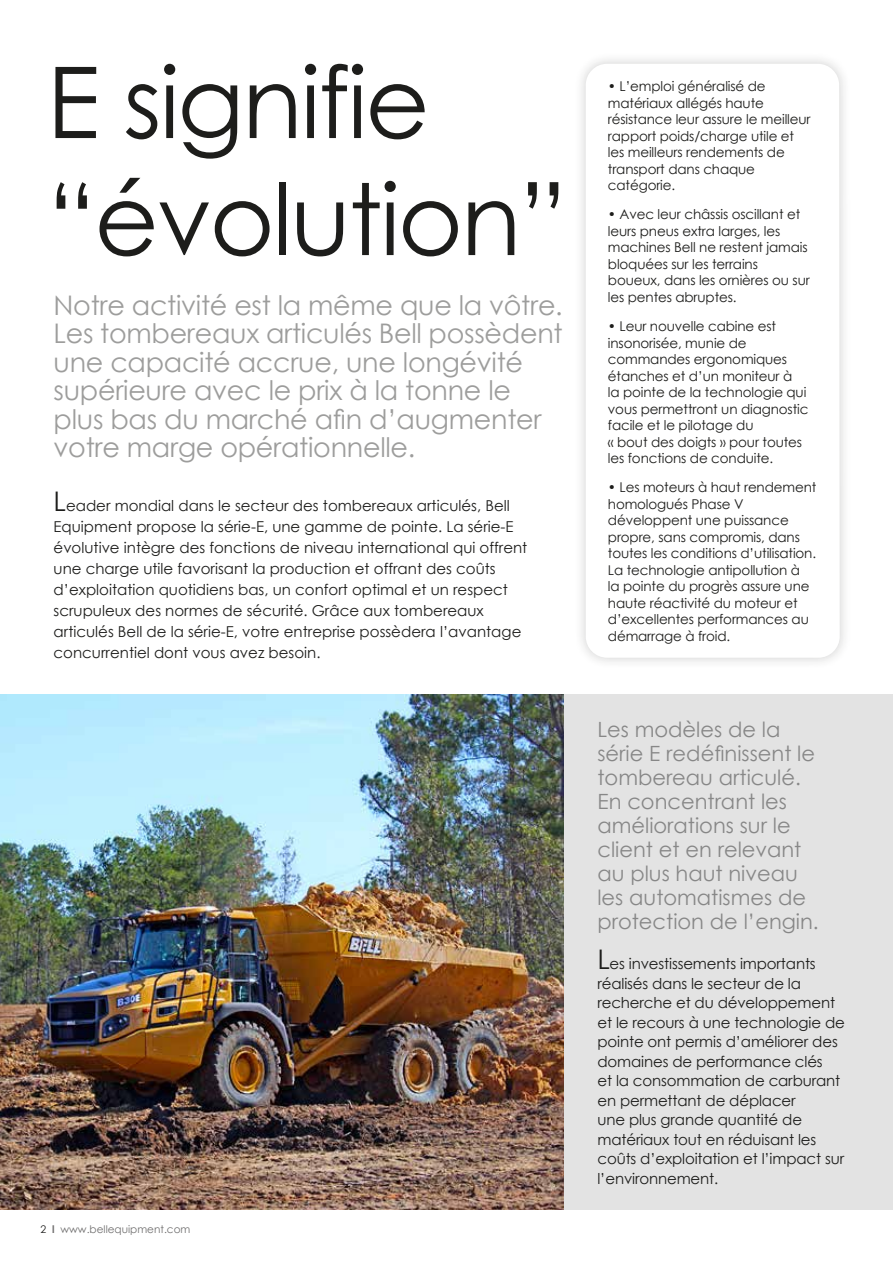
<style>
.page{position:relative;width:893px;height:1263px;background:#fff}
.page>*{position:absolute;margin:0;border:0;box-sizing:border-box;transform-origin:0 0}
.t1{font:99px/117px "Century Gothic";letter-spacing:-.02em;color:#1d1d1b}
.t2{font:27px/28.5px "Century Gothic";letter-spacing:-.01em;color:#9d9d9c}
.t3{font:21px/24px "Century Gothic";color:#878787}
.t4{font:15px/19.5px "Century Gothic";color:#1d1d1b}
.t5{font:13.5px/16.5px "Century Gothic";letter-spacing:-.01em;color:#1d1d1b}
.t6{font:10.5px "Century Gothic";color:#706f6f}
.s1{font-size:27px}
.s2{color:#1d1d1b}
.s3{font-weight:700}
</style>
<div class="page">
<div style="left:527px;top:694px;width:366px;height:515px;background:#e3e3e3"></div>
<div style="left:574px;top:52px;width:277px;height:617px;background:#1d1d1b;opacity:.2"></div>
<svg style="left:586px;top:64px;width:254px;height:594px"></svg>
<img style="left:0;top:694px;width:563px;height:515px">
<h1 class="t1" style="left:47px;top:42px;width:522px">E signifie “évolution”</h1>
<h2 class="t2" style="left:54px;top:290px;width:511px">Notre activité est la même que la vôtre.<br>Les tombereaux articulés Bell possèdent une capacité accrue, une longévité supérieure avec le prix à la tonne le plus bas du marché afin d’augmenter votre marge opérationnelle.</h2>
<p class="t4" style="left:54px;top:495px;width:475px;line-height:21px"><span class="s1">L</span>eader mondial dans le secteur des tombereaux articulés, Bell Equipment propose la série-E, une gamme de pointe. La série-E évolutive intègre des fonctions de niveau international qui offrent une charge utile favorisant la production et offrant des coûts d’exploitation quotidiens bas, un confort optimal et un respect scrupuleux des normes de sécurité. Grâce aux tombereaux articulés Bell de la série-E, votre entreprise possèdera l’avantage concurrentiel dont vous avez besoin.</p>
<p class="t6" style="left:41px;top:1223px;width:151px"><span class="s2">2</span> <span class="s3">l</span> www.bellequipment.com</p>
<p class="t5" style="left:608px;top:78px;width:204px">• L’emploi généralisé de matériaux allégés haute résistance leur assure le meilleur rapport poids/charge utile et les meilleurs rendements de transport dans chaque catégorie.</p>
<p class="t5" style="left:608px;top:206px;width:203px">• Avec leur châssis oscillant et leurs pneus extra larges, les machines Bell ne restent jamais bloquées sur les terrains boueux, dans les ornières ou sur les pentes abruptes.</p>
<p class="t5" style="left:608px;top:318px;width:202px">• Leur nouvelle cabine est insonorisée, munie de commandes ergonomiques étanches et d’un moniteur à<br>la pointe de la technologie qui vous permettront un diagnostic facile et le pilotage du<br>« bout des doigts » pour toutes les fonctions de conduite.</p>
<p class="t5" style="left:608px;top:479px;width:210px">• Les moteurs à haut rendement homologués Phase V développent une puissance propre, sans compromis, dans toutes les conditions d’utilisation.<br>La technologie antipollution à<br>la pointe du progrès assure une haute réactivité du moteur et d’excellentes performances au démarrage à froid.</p>
<h3 class="t3" style="left:597px;top:717px;width:223px">Les modèles de la série E redéfinissent le tombereau articulé.<br>En concentrant les améliorations sur le client et en relevant au plus haut niveau les automatismes de protection de l’engin.</h3>
<p class="t4" style="left:597px;top:954px;width:249px"><span class="s1">L</span>es investissements importants réalisés dans le secteur de la recherche et du développement et le recours à une technologie de pointe ont permis d’améliorer des domaines de performance clés<br>et la consommation de carburant en permettant de déplacer<br>une plus grande quantité de matériaux tout en réduisant les coûts d’exploitation et l’impact sur l’environnement.</p>
</div>
